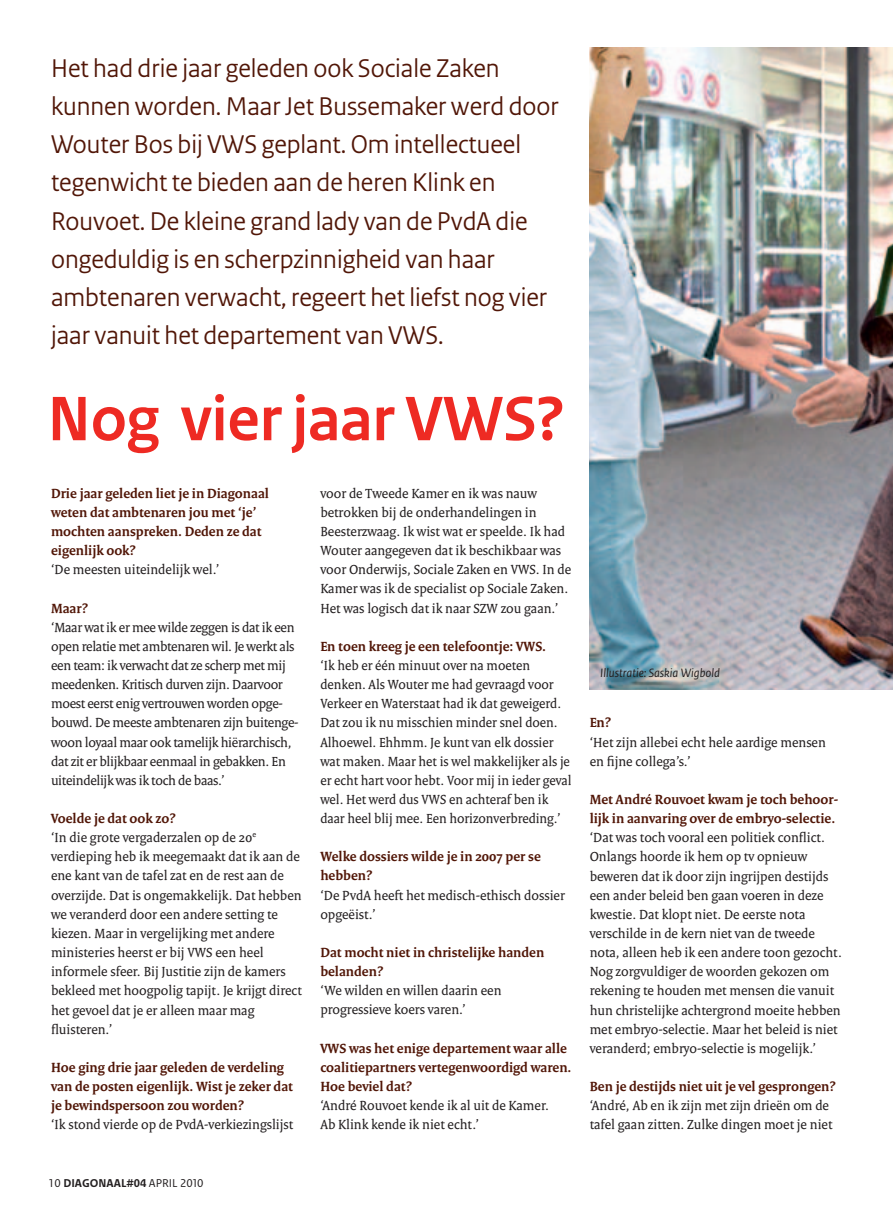
<style>
.page{position:relative;width:893px;height:1208px;background:#fff}
.page>*{position:absolute;margin:0;border:0;box-sizing:border-box;transform-origin:0 0}
.t1{font:700 66px "Rijksoverheid Sans Heading";color:#ee2a23}
.t2{font:27px/38.2px "Rijksoverheid Sans Heading";color:#511607}
.t3{font:14.25px/19.2px "Rijksoverheid Serif";color:#231f20}
.t4{font:700 14.25px/19.2px "Rijksoverheid Serif";color:#511607}
.t5{font:14.25px/19.2px "Rijksoverheid Serif";letter-spacing:-.02em;color:#231f20}
.t6{font:italic 12.75px "Rijksoverheid Sans Text";color:#231f20}
.t7{font:700 12px "Rijksoverheid Sans Text";color:#231f20}
.s1{font-weight:700;color:#511607}
.s2{font-weight:400}
</style>
<div class="page">
<img style="left:590px;top:48px;width:303px;height:641px">
<p class="t2" style="left:51px;top:49px;width:509px">Het had drie jaar geleden ook Sociale Zaken kunnen worden. Maar Jet Bussemaker werd door Wouter Bos bij VWS geplant. Om intellectueel tegenwicht te bieden aan de heren Klink en Rouvoet. De kleine grand lady van de PvdA die ongeduldig is en scherpzinnigheid van haar ambtenaren verwacht, regeert het liefst nog vier jaar vanuit het departement van VWS.</p>
<h1 class="t1" style="left:48px;top:381px;width:518px">Nog vier jaar VWS?</h1>
<p class="t4" style="left:51px;top:483px;width:219px">Drie jaar geleden liet je in Diagonaal weten dat ambtenaren jou met ‘je’ mochten aanspreken. Deden ze dat eigenlijk ook?</p>
<p class="t3" style="left:51px;top:560px;width:170px">‘De meesten uiteindelijk wel.’</p>
<p class="t4" style="left:51px;top:598px;width:38px">Maar?</p>
<p class="t5" style="left:51px;top:617px;width:249px">‘Maar wat ik er mee wilde zeggen is dat ik een open relatie met ambtenaren wil. Je werkt als een team: ik verwacht dat ze scherp met mij meedenken. Kritisch durven zijn. Daarvoor moest eerst enig vertrouwen worden opge&shy;bouwd. De meeste ambtenaren zijn buitenge&shy;woon loyaal maar ook tamelijk hiërarchisch, dat zit er blijkbaar eenmaal in gebakken. En uiteindelijk was ik toch de baas.’</p>
<p class="t3" style="left:51px;top:809px;width:252px"><span class="s1">Voelde je dat ook zo?<br></span>‘In die grote vergaderzalen op de 20<sup>e </sup>verdieping heb ik meegemaakt dat ik aan de ene kant van de tafel zat en de rest aan de overzijde. Dat is ongemakkelijk. Dat hebben we veranderd door een andere setting te kiezen. Maar in vergelijking met andere ministeries heerst er bij VWS een heel informele sfeer. Bij Justitie zijn de kamers bekleed met hoogpolig tapijt. Je krijgt direct het gevoel dat je er alleen maar mag fluisteren.’</p>
<p class="t4" style="left:51px;top:1057px;width:243px">Hoe ging drie jaar geleden de verdeling van de posten eigenlijk. Wist je zeker dat je bewindspersoon zou worden?</p>
<p class="t3" style="left:51px;top:1115px;width:244px">‘Ik stond vierde op de PvdA-verkiezingslijst</p>
<p class="t3" style="left:320px;top:483px;width:252px">voor de Tweede Kamer en ik was nauw betrokken bij de onderhandelingen in Beesterzwaag. Ik wist wat er speelde. Ik had Wouter aangegeven dat ik beschikbaar was voor Onderwijs, Sociale Zaken en VWS. In de Kamer was ik de specialist op Sociale Zaken.<br>Het was logisch dat ik naar SZW zou gaan.’</p>
<p class="t4" style="left:320px;top:636px;width:227px">En toen kreeg je een telefoontje: VWS.</p>
<p class="t3" style="left:320px;top:655px;width:253px">‘Ik heb er één minuut over na moeten denken. Als Wouter me had gevraagd voor Verkeer en Waterstaat had ik dat geweigerd.<br>Dat zou ik nu misschien minder snel doen.<br>Alhoewel. Ehhmm. Je kunt van elk dossier wat maken. Maar het is wel makkelijker als je er echt hart voor hebt. Voor mij in ieder geval wel. Het werd dus VWS en achteraf ben ik daar heel blij mee. Een horizonverbreding.’</p>
<p class="t4" style="left:320px;top:847px;width:222px">Welke dossiers wilde je in 2007 per se hebben?</p>
<p class="t3" style="left:320px;top:885px;width:246px">‘De PvdA heeft het medisch-ethisch dossier opgeëist.’</p>
<p class="t4" style="left:320px;top:942px;width:225px">Dat mocht niet in christelijke handen belanden?</p>
<p class="t3" style="left:320px;top:981px;width:183px">‘We wilden en willen daarin een progressieve koers varen.’</p>
<p class="t4" style="left:320px;top:1038px;width:253px">VWS was het enige departement waar alle coalitiepartners vertegenwoordigd waren.<br>Hoe beviel dat?</p>
<p class="t3" style="left:320px;top:1096px;width:230px">‘André Rouvoet kende ik al uit de Kamer.<br>Ab Klink kende ik niet echt.’</p>
<p class="t6" style="left:600px;top:666px;width:121px">Illustratie: Saskia Wigbold</p>
<p class="t4" style="left:590px;top:713px;width:23px">En?</p>
<p class="t3" style="left:590px;top:732px;width:238px">‘Het zijn allebei echt hele aardige mensen en fijne collega’s.’</p>
<p class="t4" style="left:590px;top:789px;width:250px">Met André Rouvoet kwam je toch behoor&shy;lijk in aanvaring over de embryo-selectie.</p>
<p class="t3" style="left:590px;top:828px;width:254px">‘Dat was toch vooral een politiek conflict.<br>Onlangs hoorde ik hem op tv opnieuw beweren dat ik door zijn ingrijpen destijds een ander beleid ben gaan voeren in deze kwestie. Dat klopt niet. De eerste nota verschilde in de kern niet van de tweede nota, alleen heb ik een andere toon gezocht.<br>Nog zorgvuldiger de woorden gekozen om rekening te houden met mensen die vanuit hun christelijke achtergrond moeite hebben met embryo-selectie. Maar het beleid is niet veranderd; embryo-selectie is mogelijk.’</p>
<p class="t4" style="left:590px;top:1076px;width:247px">Ben je destijds niet uit je vel gesprongen?</p>
<p class="t3" style="left:590px;top:1096px;width:244px">‘André, Ab en ik zijn met zijn drieën om de tafel gaan zitten. Zulke dingen moet je niet</p>
<p class="t7" style="left:48px;top:1176px;width:157px"><span class="s2">10</span> DIAGONAAL#04 <span class="s2">APRIL 2010</span></p>
</div>
